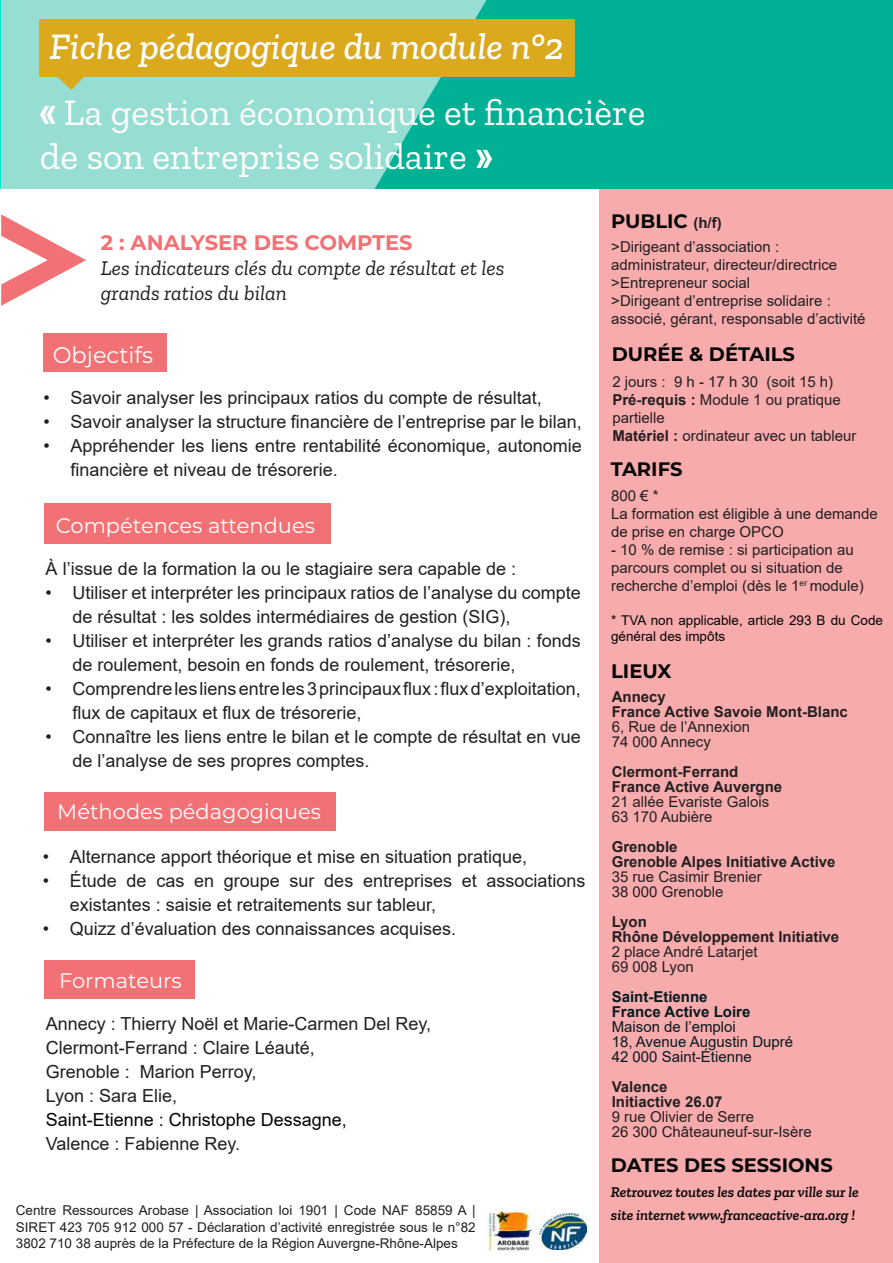
<style>
.page{position:relative;width:893px;height:1263px;background:#fff}
.page>*{position:absolute;margin:0;border:0;box-sizing:border-box;transform-origin:0 0}
.t1{font:37.5px/66.4px "Zilla Slab";color:#fefaf9}
.t2{font:37.5px "Zilla Slab";color:#fffefa}
.t3{font:22.5px "Montserrat";color:#fefafc}
.t4{font:italic 21px/25.2px "Zilla Slab";color:#231f20}
.t5{font:21px "Montserrat";color:#fff}
.t6{font:700 21px "Montserrat";color:#f27174}
.t7{font:700 19.5px "Montserrat";color:#060907}
.t8{font:700 19.5px "Montserrat";color:#040503}
.t9{font:700 19.5px "Montserrat";color:#070907}
.t10{font:700 19.5px "Montserrat";color:#050806}
.t11{font:700 19.5px "Montserrat";color:#050607}
.t12{font:18px/24px "Arial";color:#231f20}
.t13{font:18px "Arial";color:#040503}
.t14{font:15px/18px "Arial";color:#231f20}
.t15{font:700 15px/15px "Arial";color:#231f20}
.t16{font:italic 600 15px/22.5px "Zilla Slab";color:#060907}
.t17{font:15px/15px "Arial";color:#061b21}
.t18{font:700 15px/15px "Arial";color:#061b21}
.t19{font:13.5px/16.2px "Arial";color:#231f20;text-align:justify}
.t20{font:13.5px/16.2px "Arial";color:#050605}
.s1{font-weight:500;font-style:italic;color:#fff}
.s2{font-weight:700}
.s3{font-family:"Arial";font-size:15px;color:#231f20}
</style>
<div class="page">
<div style="left:0;top:0;width:893px;height:189px;background:#00b195"></div>
<svg style="left:1px;top:0;width:486px;height:189px;background:#81d7ca"></svg>
<div style="left:40px;top:19px;width:535px;height:58px;background:#dba91e"></div>
<svg style="left:46px;top:77px;width:55px;height:13px"></svg>
<div style="left:599px;top:189px;width:294px;height:1074px;background:#f7abad"></div>
<svg style="left:1px;top:214px;width:85px;height:92px"></svg>
<div style="left:44px;top:333px;width:123px;height:38px;background:#f27174"></div>
<div style="left:44px;top:503px;width:286px;height:41px;background:#f27174"></div>
<div style="left:44px;top:792px;width:292px;height:39px;background:#f27174"></div>
<img style="left:488px;top:1209px;width:44px;height:44px">
<img style="left:539px;top:1213px;width:48px;height:36px">
<div style="left:45px;top:960px;width:150px;height:39px;background:#f27174"></div>
<h1 class="t1" style="left:39px;top:14px;width:608px"><span class="s1">Fiche pédagogique du module n°2<br></span><span class="s2">«</span> La gestion économique et financière</h1>
<h1 class="t2" style="left:40px;top:136px;width:455px">de son entreprise solidaire <span class="s2">»</span></h1>
<p class="t6" style="left:101px;top:227px;width:313px">2 : ANALYSER DES COMPTES</p>
<p class="t4" style="left:101px;top:256px;width:405px">Les indicateurs clés du compte de résultat et les grands ratios du bilan</p>
<p class="t3" style="left:53px;top:340px;width:102px">Objectifs</p>
<p class="t12" style="left:44px;top:386px;width:500px">• Savoir analyser les principaux ratios du compte de résultat,</p>
<p class="t12" style="left:44px;top:410px;width:540px">• Savoir analyser la structure financière de l’entreprise par le bilan,</p>
<p class="t12" style="left:71px;top:434px;width:513px;text-indent:-27px">• Appréhender les liens entre rentabilité économique, autonomie financière et niveau de trésorerie.</p>
<p class="t5" style="left:56px;top:511px;width:261px">Compétences attendues</p>
<p class="t12" style="left:46px;top:556px;width:472px">À l’issue de la formation la ou le stagiaire sera capable de :</p>
<p class="t12" style="left:72px;top:580px;width:510px;text-indent:-27px">• Utiliser et interpréter les principaux ratios de l’analyse du compte de résultat : les soldes intermédiaires de gestion (SIG),</p>
<p class="t12" style="left:72px;top:628px;width:510px;text-indent:-27px">• Utiliser et interpréter les grands ratios d’analyse du bilan : fonds de roulement, besoin en fonds de roulement, trésorerie,</p>
<p class="t12" style="left:72px;top:676px;width:510px;text-indent:-27px">• Comprendre les liens entre les 3 principaux flux : flux d’exploitation, flux de capitaux et flux de trésorerie,</p>
<p class="t12" style="left:72px;top:724px;width:510px;text-indent:-27px">• Connaître les liens entre le bilan et le compte de résultat en vue de l’analyse de ses propres comptes.</p>
<p class="t5" style="left:57px;top:797px;width:265px">Méthodes pédagogiques</p>
<p class="t12" style="left:43px;top:845px;width:486px">• Alternance apport théorique et mise en situation pratique,</p>
<p class="t12" style="left:70px;top:869px;width:517px;text-indent:-27px">• Étude de cas en groupe sur des entreprises et associations existantes : saisie et retraitements sur tableur,</p>
<p class="t12" style="left:43px;top:917px;width:415px">• Quizz d’évaluation des connaissances acquises.</p>
<p class="t5" style="left:59px;top:966px;width:124px">Formateurs</p>
<p class="t12" style="left:46px;top:1011px;width:387px">Annecy : Thierry Noël et Marie-Carmen Del Rey,<br>Clermont-Ferrand : Claire Léauté,<br>Grenoble : Marion Perroy,<br>Lyon : Sara Elie,</p>
<p class="t13" style="left:46px;top:1107px;width:303px">Saint-Etienne : Christophe Dessagne,</p>
<p class="t12" style="left:46px;top:1131px;width:196px">Valence : Fabienne Rey.</p>
<p class="t19" style="left:16px;top:1202px;width:461px">Centre Ressources Arobase | Association loi 1901 | Code NAF 85859 A | SIRET 423 705 912 000 57 - Déclaration d’activité enregistrée sous le n°82<br>3802 710 38 auprès de la Préfecture de la Région Auvergne-Rhône-Alpes</p>
<p class="t9" style="left:611px;top:207px;width:112px">PUBLIC <span class="s3">(h/f)</span></p>
<p class="t14" style="left:611px;top:238px;width:256px">&gt;Dirigeant d’association : administrateur, directeur/directrice &gt;Entrepreneur social<br>&gt;Dirigeant d’entreprise solidaire : associé, gérant, responsable d’activité</p>
<p class="t8" style="left:612px;top:340px;width:185px">DURÉE &amp; DÉTAILS</p>
<p class="t14" style="left:612px;top:373px;width:246px">2 jours : 9 h - 17 h 30 (soit 15 h)<br><span class="s2">Pré-requis :</span> Module 1 ou pratique partielle<br><span class="s2">Matériel :</span> ordinateur avec un tableur</p>
<p class="t10" style="left:611px;top:455px;width:73px">TARIFS</p>
<p class="t14" style="left:611px;top:487px;width:268px">800 € *<br>La formation est éligible à une demande de prise en charge OPCO</p>
<p class="t14" style="left:611px;top:541px;width:254px">- 10 % de remise : si participation au parcours complet ou si situation de recherche d’emploi (dès le 1<sup>er</sup> module)</p>
<p class="t20" style="left:611px;top:612px;width:273px">* TVA non applicable, article 293 B du Code général des impôts</p>
<p class="t11" style="left:611px;top:657px;width:62px">LIEUX</p>
<p class="t15" style="left:612px;top:689px;width:238px">Annecy<br>France Active Savoie Mont-Blanc</p>
<p class="t14" style="left:612px;top:719px;width:140px;line-height:15px">6, Rue de l’Annexion<br>74 000 Annecy</p>
<p class="t15" style="left:612px;top:764px;width:172px">Clermont-Ferrand<br>France Active Auvergne</p>
<p class="t14" style="left:612px;top:794px;width:159px;line-height:15px">21 allée Evariste Galois<br>63 170 Aubière</p>
<p class="t15" style="left:612px;top:839px;width:225px">Grenoble<br>Grenoble Alpes Initiative Active</p>
<p class="t14" style="left:612px;top:869px;width:152px;line-height:15px">35 rue Casimir Brenier<br>38 000 Grenoble</p>
<p class="t15" style="left:612px;top:914px;width:229px">Lyon<br>Rhône Développement Initiative</p>
<p class="t14" style="left:612px;top:944px;width:147px;line-height:15px">2 place André Latarjet<br>69 008 Lyon</p>
<p class="t18" style="left:612px;top:989px;width:140px">Saint-Etienne<br>France Active Loire</p>
<p class="t17" style="left:612px;top:1019px;width:183px">Maison de l’emploi<br>18, Avenue Augustin Dupré<br>42 000 Saint-Étienne</p>
<p class="t15" style="left:612px;top:1079px;width:112px">Valence<br>Initiactive 26.07</p>
<p class="t14" style="left:612px;top:1109px;width:202px;line-height:15px">9 rue Olivier de Serre<br>26 300 Châteauneuf-sur-Isère</p>
<p class="t7" style="left:611px;top:1151px;width:223px">DATES DES SESSIONS</p>
<p class="t16" style="left:611px;top:1181px;width:249px">Retrouvez toutes les dates par ville sur le site internet www.franceactive-ara.org !</p>
</div>
